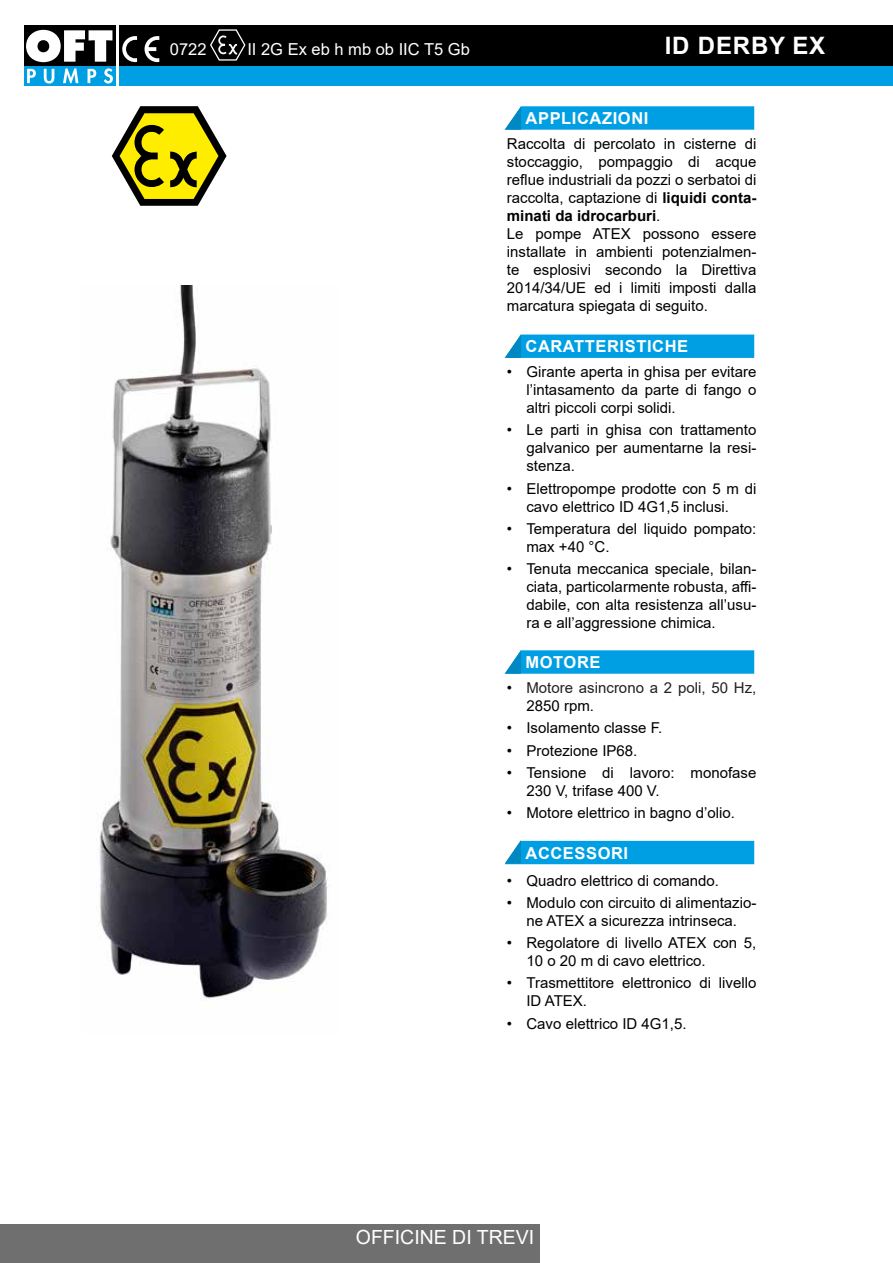
<style>
.page{position:relative;width:893px;height:1263px;background:#fff}
.page>*{position:absolute;margin:0;border:0;box-sizing:border-box;transform-origin:0 0}
.t1{font:700 24px "Arial";letter-spacing:.035em;color:#fff}
.t2{font:19.5px "Arial";color:#fff}
.t3{font:700 16.5px "Arial";letter-spacing:.035em;color:#fff}
.t4{font:16.5px "Arial";color:#fff}
.t5{font:15px/18px "Arial";color:#000}
.t6{font:15px/18px "Arial";color:#231f20}
.s1{font-weight:700}
.s2{color:#000}
</style>
<div class="page">
<img style="left:99px;top:285px;width:229px;height:714px">
<svg style="left:505px;top:106px;width:249px;height:24px;background:#0ea3e3"></svg>
<svg style="left:505px;top:334px;width:249px;height:24px;background:#0ea3e3"></svg>
<svg style="left:505px;top:650px;width:249px;height:24px;background:#0da3e3"></svg>
<svg style="left:505px;top:840px;width:249px;height:24px;background:#10a4e3"></svg>
<svg style="left:112px;top:106px;width:115px;height:100px"></svg>
<div style="left:119px;top:26px;width:774px;height:40px;background:#000"></div>
<div style="left:119px;top:66px;width:774px;height:19px;background:#009fe3"></div>
<div style="left:24px;top:66px;width:91px;height:19px;background:#009fe3"></div>
<div style="left:24px;top:26px;width:91px;height:40px;background:#000"></div>
<svg style="left:26px;top:30px;width:86px;height:32px"></svg>
<svg style="left:27px;top:69px;width:9px;height:14px"></svg>
<svg style="left:44px;top:69px;width:10px;height:15px"></svg>
<svg style="left:63px;top:68px;width:15px;height:15px"></svg>
<svg style="left:88px;top:69px;width:8px;height:14px"></svg>
<svg style="left:104px;top:68px;width:9px;height:16px"></svg>
<div style="left:0;top:1225px;width:540px;height:38px;background:#706f6f"></div>
<svg style="left:210px;top:29px;width:36px;height:32px"></svg>
<svg style="left:122px;top:36px;width:15px;height:26px"></svg>
<svg style="left:145px;top:36px;width:14px;height:26px"></svg>
<p class="t4" style="left:170px;top:38px;width:38px">0722</p>
<p class="t4" style="left:247px;top:38px;width:224px">II 2G Ex eb h mb ob IIC T5 Gb</p>
<h1 class="t1" style="left:665px;top:29px;width:162px">ID DERBY EX</h1>
<p class="t3" style="left:526px;top:107px;width:124px">APPLICAZIONI</p>
<p class="t5" style="left:507px;top:135px;width:251px">Raccolta di percolato in cisterne di stoccaggio, pompaggio di acque reflue industriali da pozzi o serbatoi di raccolta, captazione di <span class="s1">liquidi conta&shy;minati da idrocarburi</span>.<br>Le pompe ATEX possono essere installate in ambienti potenzialmen&shy;te esplosivi secondo la Direttiva 2014/34/UE ed i limiti imposti dalla marcatura spiegata di seguito.</p>
<p class="t3" style="left:525px;top:335px;width:164px">CARATTERISTICHE</p>
<p class="t5" style="left:526px;top:363px;width:231px;text-align:justify;text-indent:-20px">• Girante aperta in ghisa per evitare l’intasamento da parte di fango o altri piccoli corpi solidi.</p>
<p class="t5" style="left:526px;top:421px;width:231px;text-align:justify;text-indent:-20px">• Le parti in ghisa con trattamento galvanico per aumentarne la resi&shy;stenza.</p>
<p class="t5" style="left:507px;top:479px;width:251px;text-align:center">• Elettropompe prodotte con 5 m di cavo elettrico ID 4G1,5 inclusi.</p>
<p class="t5" style="left:526px;top:520px;width:231px;text-indent:-20px">• Temperatura del liquido pompato: max +40 °C.</p>
<p class="t5" style="left:526px;top:560px;width:231px;text-align:justify;text-indent:-20px">• Tenuta meccanica speciale, bilan&shy;ciata, particolarmente robusta, affi&shy;dabile, con alta resistenza all’usu&shy;ra e all’aggressione chimica.</p>
<p class="t3" style="left:525px;top:651px;width:77px">MOTORE</p>
<p class="t6" style="left:526px;top:679px;width:231px;text-indent:-20px"><span class="s2">•</span> Motore asincrono a 2 poli, 50 Hz,<br><span class="s2">2850 rpm.</span></p>
<p class="t5" style="left:507px;top:719px;width:157px">• Isolamento classe F.</p>
<p class="t5" style="left:507px;top:741px;width:132px">• Protezione IP68.</p>
<p class="t5" style="left:526px;top:763px;width:231px;text-indent:-20px">• Tensione di lavoro: monofase<br>230 V, trifase 400 V.</p>
<p class="t5" style="left:507px;top:804px;width:229px">• Motore elettrico in bagno d’olio.</p>
<p class="t3" style="left:525px;top:841px;width:104px">ACCESSORI</p>
<p class="t5" style="left:507px;top:871px;width:214px">• Quadro elettrico di comando.</p>
<p class="t5" style="left:507px;top:893px;width:251px;text-align:center">• Modulo con circuito di alimentazio&shy;ne ATEX a sicurezza intrinseca.</p>
<p class="t5" style="left:526px;top:934px;width:231px;text-indent:-20px">• Regolatore di livello ATEX con 5,<br>10 o 20 m di cavo elettrico.</p>
<p class="t5" style="left:526px;top:974px;width:231px;text-indent:-20px">• Trasmettitore elettronico di livello<br>ID ATEX.</p>
<p class="t5" style="left:507px;top:1014px;width:181px">• Cavo elettrico ID 4G1,5.</p>
<h2 class="t2" style="left:356px;top:1224px;width:180px">OFFICINE DI TREVI</h2>
</div>
